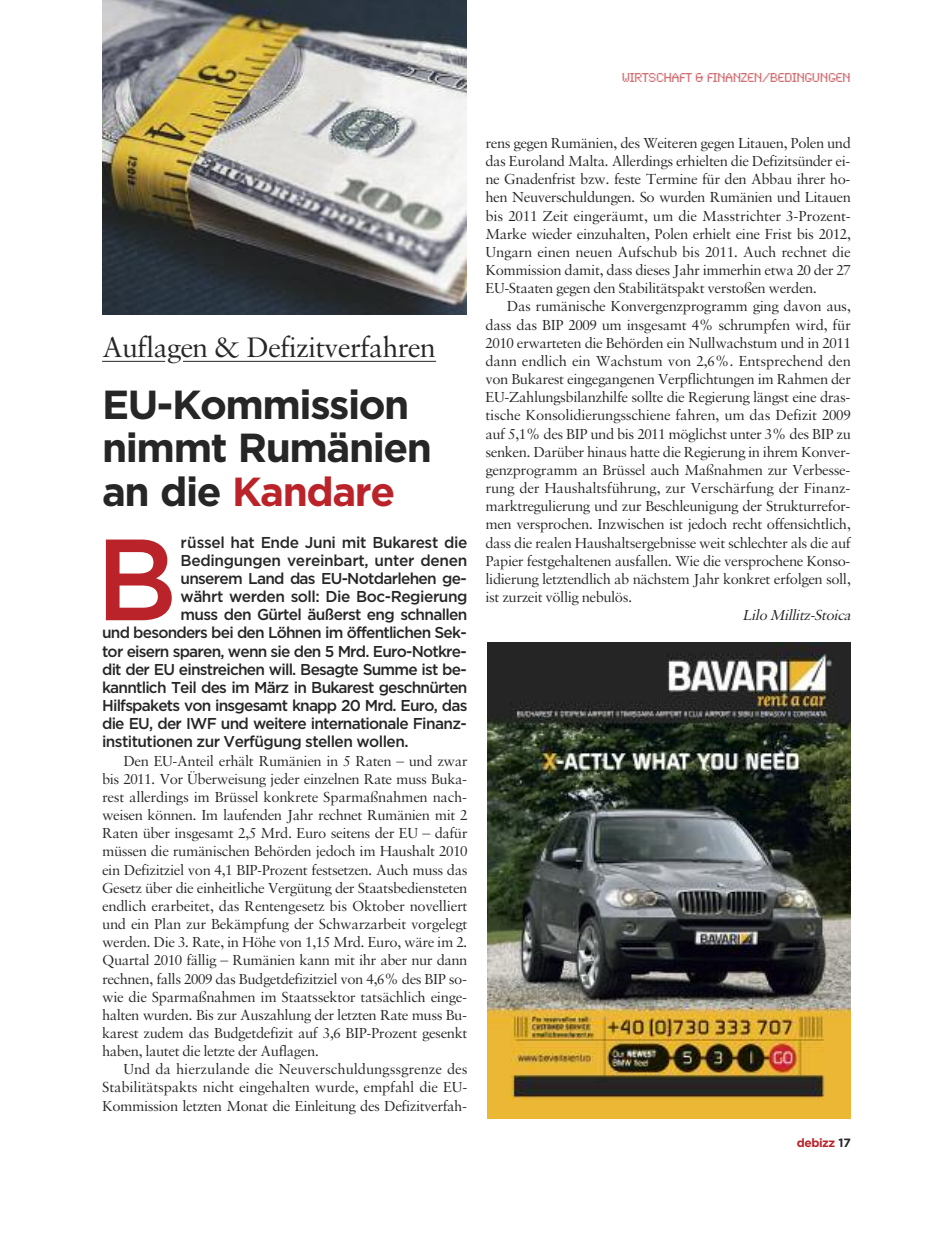
<style>
.page{position:relative;width:936px;height:1234px;background:#fff}
.page>*{position:absolute;margin:0;border:0;box-sizing:border-box;transform-origin:0 0}
.t1{font:500 115.2px "Gotham";color:#ba2329}
.t2{font:700 40.5px/43.5px "Gotham";letter-spacing:-.035em;color:#272627}
.t3{font:30px "DE Bizz Body";letter-spacing:-.03em;color:#272627}
.t4{font:500 15.75px "Gotham";letter-spacing:-.05em;color:#272627}
.t5{font:500 15.75px "Gotham";letter-spacing:-.02em;color:#272627}
.t6{font:500 15.75px "Gotham";letter-spacing:-.03em;color:#272627}
.t7{font:500 15.75px "Gotham";letter-spacing:-.025em;color:#272627}
.t8{font:15.45px/18.1px "DE Bizz Body";letter-spacing:-.03em;color:#272627;text-align:justify}
.t9{font:italic 15.45px "DE Bizz Body";color:#272627}
.t10{font:13.5px "Synchro LET";letter-spacing:-.035em;color:#d27074}
.t11{font:700 12px "Gotham";letter-spacing:-.035em;color:#ba2329}
.s1{color:#ba2329}
.s2{color:#272627}
</style>
<div class="page">
<img style="left:488px;top:642px;width:362px;height:475px">
<img style="left:102px;top:0;width:364px;height:314px">
<hr style="left:102px;top:361px;width:63px;height:1px;background:#272627">
<hr style="left:183px;top:361px;width:253px;height:1px;background:#272627">
<p class="t10" style="left:622px;top:70px;width:230px">WIRTSCHAFT &amp; FINANZEN/BEDINGUNGEN</p>
<h3 class="t3" style="left:102px;top:329px;width:335px">Auflagen &amp; Defizitverfahren</h3>
<h2 class="t2" style="left:102px;top:382px;width:331px">EU-Kommission nimmt Rumänien an die <span class="s1">Kandare</span></h2>
<h1 class="t1" style="left:96px;top:514px;width:83px">B</h1>
<p class="t7" style="left:180px;top:533px;width:288px">rüssel hat Ende Juni mit Bukarest die</p>
<p class="t5" style="left:180px;top:551px;width:288px">Bedingungen vereinbart, unter denen</p>
<p class="t4" style="left:180px;top:569px;width:288px">unserem Land das EU-Notdarlehen ge-</p>
<p class="t6" style="left:180px;top:587px;width:288px">währt werden soll: Die Boc-Regierung</p>
<p class="t4" style="left:180px;top:605px;width:288px">muss den Gürtel äußerst eng schnallen</p>
<p class="t4" style="left:102px;top:623px;width:366px">und besonders bei den Löhnen im öffentlichen Sek-</p>
<p class="t4" style="left:102px;top:642px;width:366px">tor eisern sparen, wenn sie den 5 Mrd. Euro-Notkre-</p>
<p class="t4" style="left:102px;top:660px;width:366px">dit der EU einstreichen will. Besagte Summe ist be-</p>
<p class="t4" style="left:102px;top:678px;width:367px">kanntlich Teil des im März in Bukarest geschnürten</p>
<p class="t4" style="left:102px;top:696px;width:367px">Hilfspakets von insgesamt knapp 20 Mrd. Euro, das</p>
<p class="t4" style="left:102px;top:714px;width:366px">die EU, der IWF und weitere internationale Finanz-</p>
<p class="t4" style="left:102px;top:732px;width:308px">institutionen zur Verfügung stellen wollen.</p>
<p class="t8" style="left:102px;top:751px;width:367px;text-indent:21px">Den EU-Anteil erhält Rumänien in 5 Raten – und zwar bis 2011. Vor Überweisung jeder einzelnen Rate muss Buka&shy;rest allerdings im Brüssel konkrete Sparmaßnahmen nach&shy;weisen können. Im laufenden Jahr rechnet Rumänien mit 2<br>Raten über insgesamt 2,5 Mrd. Euro seitens der EU – dafür müssen die rumänischen Behörden jedoch im Haushalt 2010 ein Defizitziel von 4,1 BIP-Prozent festsetzen. Auch muss das Gesetz über die einheitliche Vergütung der Staatsbediensteten endlich erarbeitet, das Rentengesetz bis Oktober novelliert und ein Plan zur Bekämpfung der Schwarzarbeit vorgelegt werden. Die 3. Rate, in Höhe von 1,15 Mrd. Euro, wäre im 2.<br>Quartal 2010 fällig – Rumänien kann mit ihr aber nur dann rechnen, falls 2009 das Budgetdefizitziel von 4,6% des BIP so&shy;wie die Sparmaßnahmen im Staatssektor tatsächlich einge&shy;halten wurden. Bis zur Auszahlung der letzten Rate muss Bu&shy;karest zudem das Budgetdefizit auf 3,6 BIP-Prozent gesenkt haben, lautet die letzte der Auflagen.</p>
<p class="t8" style="left:102px;top:1059px;width:367px;text-indent:21px">Und da hierzulande die Neuverschuldungssgrenze des Stabilitätspakts nicht eingehalten wurde, empfahl die EU-Kommission letzten Monat die Einleitung des Defizitverfah-</p>
<p class="t8" style="left:485px;top:134px;width:367px">rens gegen Rumänien, des Weiteren gegen Litauen, Polen und das Euroland Malta. Allerdings erhielten die Defizitsünder ei&shy;ne Gnadenfrist bzw. feste Termine für den Abbau ihrer ho&shy;hen Neuverschuldungen. So wurden Rumänien und Litauen bis 2011 Zeit eingeräumt, um die Masstrichter 3-Prozent-Marke wieder einzuhalten, Polen erhielt eine Frist bis 2012, Ungarn einen neuen Aufschub bis 2011. Auch rechnet die Kommission damit, dass dieses Jahr immerhin etwa 20 der 27<br>EU-Staaten gegen den Stabilitätspakt verstoßen werden.</p>
<p class="t8" style="left:485px;top:297px;width:367px;text-indent:21px">Das rumänische Konvergenzprogramm ging davon aus, dass das BIP 2009 um insgesamt 4% schrumpfen wird, für 2010 erwarteten die Behörden ein Nullwachstum und in 2011 dann endlich ein Wachstum von 2,6%. Entsprechend den von Bukarest eingegangenen Verpflichtungen im Rahmen der EU-Zahlungsbilanzhilfe sollte die Regierung längst eine dras&shy;tische Konsolidierungsschiene fahren, um das Defizit 2009 auf 5,1% des BIP und bis 2011 möglichst unter 3% des BIP zu senken. Darüber hinaus hatte die Regierung in ihrem Konver&shy;genzprogramm an Brüssel auch Maßnahmen zur Verbesse&shy;rung der Haushaltsführung, zur Verschärfung der Finanz&shy;marktregulierung und zur Beschleunigung der Strukturrefor&shy;men versprochen. Inzwischen ist jedoch recht offensichtlich, dass die realen Haushaltsergebnisse weit schlechter als die auf Papier festgehaltenen ausfallen. Wie die versprochene Konso&shy;lidierung letztendlich ab nächstem Jahr konkret erfolgen soll, ist zurzeit völlig nebulös.</p>
<p class="t9" style="left:742px;top:605px;width:114px">Lilo Millitz-Stoica</p>
<p class="t11" style="left:796px;top:1135px;width:56px">debizz <span class="s2">17</span></p>
</div>
